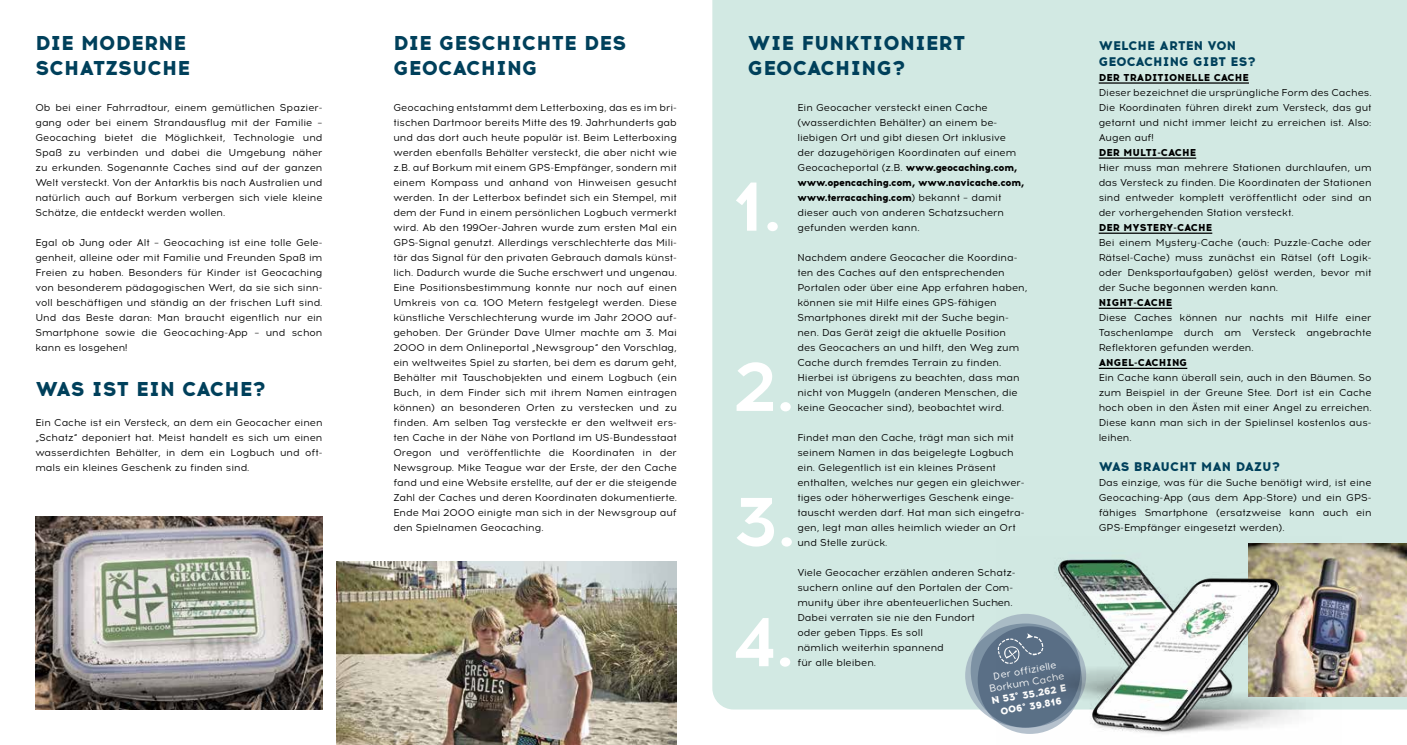
<style>
.page{position:relative;width:1407px;height:745px;background:#fff}
.page>*{position:absolute;margin:0;border:0;box-sizing:border-box;transform-origin:0 0}
.t1{font:700 68.75px/135px "Acrom";color:#fff}
.t2{font:800 20px/24px "Acrom";letter-spacing:.01em;color:#00405b}
.t3{font:800 12.5px/15px "Acrom";letter-spacing:.01em;color:#00405b}
.t4{font:10px/15px "Acrom";color:#000;text-align:justify}
.t5{font:800 10px "Acrom";letter-spacing:.01em;color:#000}
.t6{font:10px/12px "Acrom";color:#fff;text-align:center}
.t7{font:800 10px/12px "Acrom";color:#fff;text-align:center}
.s1{font-weight:800}
</style>
<div class="page">
<div style="left:712px;top:0;width:695px;height:709px;background:#d2e9e3"></div>
<img style="left:337px;top:561px;width:340px;height:183px">
<hr style="left:1098px;top:82px;width:151px;height:2px;background:#000">
<hr style="left:1098px;top:157px;width:98px;height:2px;background:#000">
<hr style="left:1098px;top:232px;width:114px;height:2px;background:#000">
<hr style="left:1098px;top:307px;width:74px;height:2px;background:#000">
<hr style="left:1098px;top:367px;width:89px;height:2px;background:#000">
<img style="left:35px;top:516px;width:287px;height:193px">
<svg style="left:965px;top:623px;width:121px;height:104px"></svg>
<svg style="left:971px;top:613px;width:109px;height:114px"></svg>
<div style="left:978px;top:626px;width:104px;height:107px;background:#5a6f86;border-radius:50%"></div>
<img style="left:1341px;top:542px;width:66px;height:153px">
<img style="left:996px;top:536px;width:345px;height:198px">
<h2 class="t2" style="left:36px;top:32px;width:156px">DIE MODERNE<br>SCHATZSUCHE</h2>
<h2 class="t2" style="left:393px;top:32px;width:234px">DIE GESCHICHTE DES<br>GEOCACHING</h2>
<h2 class="t2" style="left:748px;top:32px;width:219px">WIE FUNKTIONIERT<br>GEOCACHING?</h2>
<p class="t4" style="left:35px;top:100px;width:289px">Ob bei einer Fahrradtour, einem gemütlichen Spazier&shy;gang oder bei einem Strandausflug mit der Familie – Geocaching bietet die Möglichkeit, Technologie und Spaß zu verbinden und dabei die Umgebung näher zu erkunden. Sogenannte Caches sind auf der ganzen Welt versteckt. Von der Antarktis bis nach Australien und natürlich auch auf Borkum verbergen sich viele kleine Schätze, die entdeckt werden wollen.</p>
<p class="t4" style="left:35px;top:235px;width:289px">Egal ob Jung oder Alt – Geocaching ist eine tolle Gele&shy;genheit, alleine oder mit Familie und Freunden Spaß im Freien zu haben. Besonders für Kinder ist Geocaching von besonderem pädagogischen Wert, da sie sich sinn&shy;voll beschäftigen und ständig an der frischen Luft sind.<br>Und das Beste daran: Man braucht eigentlich nur ein Smartphone sowie die Geocaching-App – und schon kann es losgehen!</p>
<h2 class="t2" style="left:36px;top:377px;width:232px">WAS IST EIN CACHE?</h2>
<p class="t4" style="left:35px;top:415px;width:289px">Ein Cache ist ein Versteck, an dem ein Geocacher einen „Schatz“ deponiert hat. Meist handelt es sich um einen wasserdichten Behälter, in dem ein Logbuch und oft&shy;mals ein kleines Geschenk zu finden sind.</p>
<p class="t4" style="left:393px;top:100px;width:285px">Geocaching entstammt dem Letterboxing, das es im bri&shy;tischen Dartmoor bereits Mitte des 19. Jahrhunderts gab und das dort auch heute populär ist. Beim Letterboxing werden ebenfalls Behälter versteckt, die aber nicht wie z.B. auf Borkum mit einem GPS-Empfänger, sondern mit einem Kompass und anhand von Hinweisen gesucht werden. In der Letterbox befindet sich ein Stempel, mit dem der Fund in einem persönlichen Logbuch vermerkt wird. Ab den 1990er-Jahren wurde zum ersten Mal ein GPS-Signal genutzt. Allerdings verschlechterte das Mili&shy;tär das Signal für den privaten Gebrauch damals künst&shy;lich. Dadurch wurde die Suche erschwert und ungenau.<br>Eine Positionsbestimmung konnte nur noch auf einen Umkreis von ca. 100 Metern festgelegt werden. Diese künstliche Verschlechterung wurde im Jahr 2000 auf&shy;gehoben. Der Gründer Dave Ulmer machte am 3. Mai 2000 in dem Onlineportal „Newsgroup“ den Vorschlag, ein weltweites Spiel zu starten, bei dem es darum geht, Behälter mit Tauschobjekten und einem Logbuch (ein Buch, in dem Finder sich mit ihrem Namen eintragen können) an besonderen Orten zu verstecken und zu finden. Am selben Tag versteckte er den weltweit ers&shy;ten Cache in der Nähe von Portland im US-Bundesstaat Oregon und veröffentlichte die Koordinaten in der Newsgroup. Mike Teague war der Erste, der den Cache fand und eine Website erstellte, auf der er die steigende Zahl der Caches und deren Koordinaten dokumentierte.<br>Ende Mai 2000 einigte man sich in der Newsgroup auf den Spielnamen Geocaching.</p>
<p class="t4" style="left:797px;top:100px;width:229px;text-align:left">Ein Geocacher versteckt einen Cache (wasserdichten Behälter) an einem be&shy;liebigen Ort und gibt diesen Ort inklusive der dazugehörigen Koordinaten auf einem Geocacheportal (z.B. <span class="s1">www.geocaching.com, www.opencaching.com, www.navicache.com, www.terracaching.com</span>) bekannt – damit dieser auch von anderen Schatzsuchern gefunden werden kann.</p>
<p class="t4" style="left:797px;top:250px;width:231px;text-align:left">Nachdem andere Geocacher die Koordina&shy;ten des Caches auf den entsprechenden Portalen oder über eine App erfahren haben, können sie mit Hilfe eines GPS-fähigen Smartphones direkt mit der Suche begin&shy;nen. Das Gerät zeigt die aktuelle Position<br>des Geocachers an und hilft, den Weg zum Cache durch fremdes Terrain zu finden.<br>Hierbei ist übrigens zu beachten, dass man nicht von Muggeln (anderen Menschen, die keine Geocacher sind), beobachtet wird.</p>
<p class="t4" style="left:797px;top:430px;width:229px;text-align:left">Findet man den Cache, trägt man sich mit seinem Namen in das beigelegte Logbuch ein. Gelegentlich ist ein kleines Präsent enthalten, welches nur gegen ein gleichwer&shy;tiges oder höherwertiges Geschenk einge&shy;tauscht werden darf. Hat man sich eingetra&shy;gen, legt man alles heimlich wieder an Ort und Stelle zurück.</p>
<p class="t4" style="left:797px;top:565px;width:220px;text-align:left">Viele Geocacher erzählen anderen Schatz&shy;suchern online auf den Portalen der Com&shy;munity über ihre abenteuerlichen Suchen.<br>Dabei verraten sie nie den Fundort<br>oder geben Tipps. Es soll<br>nämlich weiterhin spannend<br>für alle bleiben.</p>
<h1 class="t1" style="left:733px;top:140px;width:50px">1.</h1>
<h1 class="t1" style="left:733px;top:320px;width:64px">2.<br>3.</h1>
<h1 class="t1" style="left:733px;top:575px;width:63px">4.</h1>
<p class="t6" style="left:986px;top:671px;width:78px;rotate:-10deg">Der offizielle<br>Borkum Cache</p>
<p class="t7" style="left:990px;top:694px;width:77px;rotate:-10deg">N 53° 35.262 E<br>006° 39.816</p>
<p class="t3" style="left:1098px;top:39px;width:158px">WELCHE ARTEN VON<br>GEOCACHING GIBT ES?</p>
<p class="t5" style="left:1098px;top:69px;width:152px">DER TRADITIONELLE CACHE</p>
<p class="t4" style="left:1098px;top:85px;width:274px">Dieser bezeichnet die ursprüngliche Form des Caches.<br>Die Koordinaten führen direkt zum Versteck, das gut getarnt und nicht immer leicht zu erreichen ist. Also:<br>Augen auf!</p>
<p class="t5" style="left:1098px;top:144px;width:99px">DER MULTI-CACHE</p>
<p class="t4" style="left:1098px;top:160px;width:274px">Hier muss man mehrere Stationen durchlaufen, um das Versteck zu finden. Die Koordinaten der Stationen sind entweder komplett veröffentlicht oder sind an der vorhergehenden Station versteckt.</p>
<p class="t5" style="left:1098px;top:219px;width:115px">DER MYSTERY-CACHE</p>
<p class="t4" style="left:1098px;top:235px;width:274px">Bei einem Mystery-Cache (auch: Puzzle-Cache oder Rätsel-Cache) muss zunächst ein Rätsel (oft Logik&shy;oder Denksportaufgaben) gelöst werden, bevor mit der Suche begonnen werden kann.</p>
<p class="t5" style="left:1098px;top:294px;width:75px">NIGHT-CACHE</p>
<p class="t4" style="left:1098px;top:310px;width:274px">Diese Caches können nur nachts mit Hilfe einer Taschenlampe durch am Versteck angebrachte Reflektoren gefunden werden.</p>
<p class="t5" style="left:1098px;top:354px;width:90px">ANGEL-CACHING</p>
<p class="t4" style="left:1098px;top:370px;width:274px">Ein Cache kann überall sein, auch in den Bäumen. So zum Beispiel in der Greune Stee. Dort ist ein Cache hoch oben in den Ästen mit einer Angel zu erreichen.<br>Diese kann man sich in der Spielinsel kostenlos aus&shy;leihen.</p>
<p class="t3" style="left:1098px;top:459px;width:183px">WAS BRAUCHT MAN DAZU?</p>
<p class="t4" style="left:1098px;top:475px;width:274px">Das einzige, was für die Suche benötigt wird, ist eine Geocaching-App (aus dem App-Store) und ein GPS&shy;fähiges Smartphone (ersatzweise kann auch ein GPS-Empfänger eingesetzt werden).</p>
</div>
